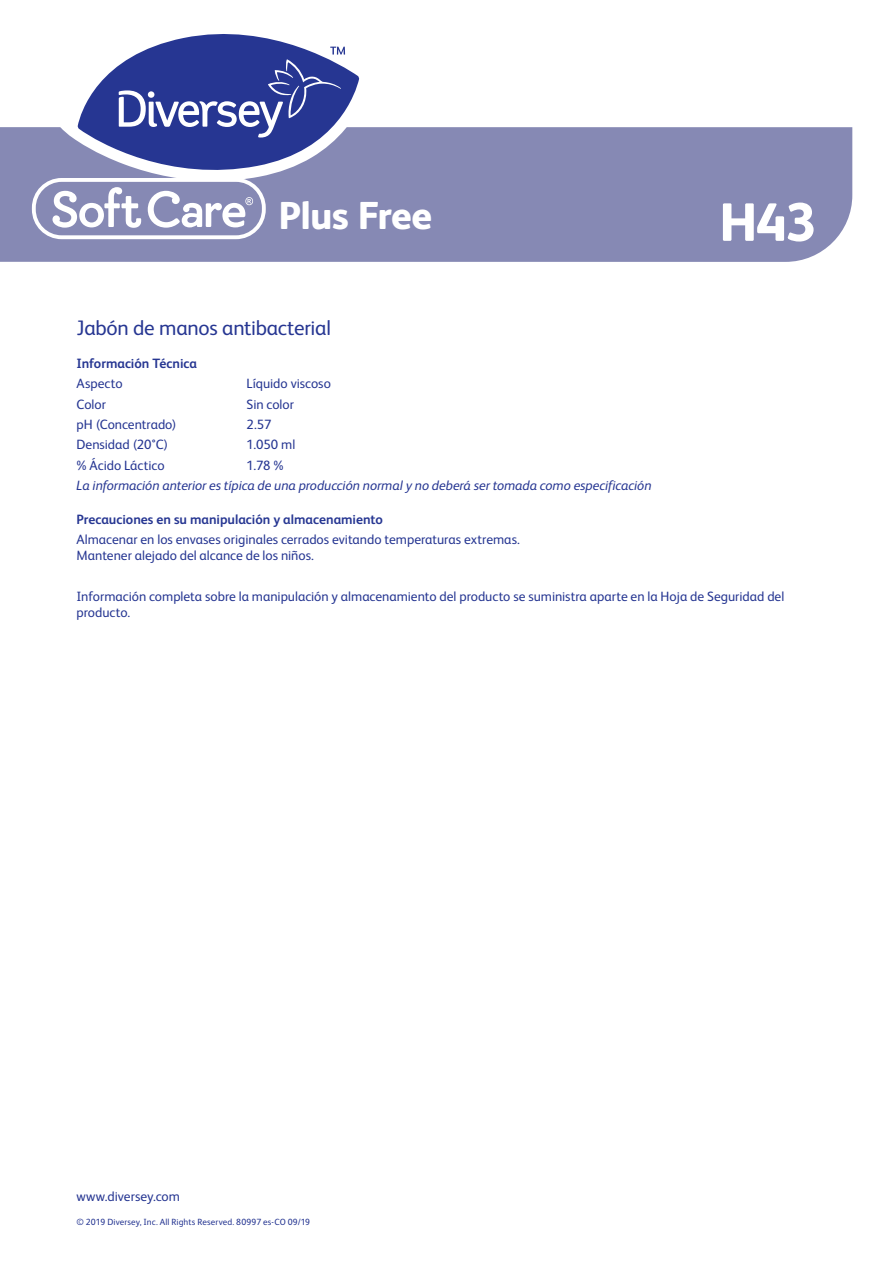
<style>
.page{position:relative;width:893px;height:1263px;background:#fff}
.page>*{position:absolute;margin:0;border:0;box-sizing:border-box;transform-origin:0 0}
.t1{font:800 54px "FS Albert Pro";color:#fff}
.t2{font:800 39px "FS Albert Pro";letter-spacing:-.02em;color:#fff}
.Product_Description{font:21px "FS Albert Pro";letter-spacing:-.015em;color:#263692}
.Maintext{font:13.5px/16.2px "FS Albert Pro";color:#263692}
.Maintext_italic{font:italic 13.5px "FS Albert Pro";letter-spacing:-.005em;color:#263692}
.Subheads{font:700 13.5px "FS Albert Pro";letter-spacing:-.005em;color:#263692}
.t3{font:9px "FS Albert Pro";letter-spacing:.01em;color:#263692}
</style>
<div class="page">
<div style="left:0;top:127px;width:852px;height:135px;background:#8689b4"></div>
<svg style="left:32px;top:178px;width:234px;height:61px"></svg>
<svg style="left:58px;top:78px;width:316px;height:103px"></svg>
<svg style="left:78px;top:34px;width:281px;height:148px"></svg>
<svg style="left:119px;top:47px;width:226px;height:91px;background:#4a58a4"></svg>
<p class="t2" style="left:279px;top:185px;width:155px">Plus Free</p>
<p class="t1" style="left:719px;top:180px;width:99px">H43</p>
<p class="Product_Description" style="left:77px;top:313px;width:256px">Jabón de manos antibacterial</p>
<p class="Subheads" style="left:77px;top:353px;width:122px">Información Técnica</p>
<p class="Maintext" style="left:77px;top:374px;width:48px">Aspecto</p>
<p class="Maintext" style="left:247px;top:374px;width:86px">Líquido viscoso</p>
<p class="Maintext" style="left:77px;top:395px;width:31px">Color</p>
<p class="Maintext" style="left:247px;top:395px;width:49px">Sin color</p>
<p class="Maintext" style="left:77px;top:415px;width:101px">pH (Concentrado)</p>
<p class="Maintext" style="left:247px;top:415px;width:26px">2.57</p>
<p class="Maintext" style="left:77px;top:436px;width:93px">Densidad (20°C)</p>
<p class="Maintext" style="left:247px;top:436px;width:50px">1.050 ml</p>
<p class="Maintext" style="left:77px;top:456px;width:90px">% Ácido Láctico</p>
<p class="Maintext" style="left:247px;top:456px;width:39px">1.78 %</p>
<p class="Maintext_italic" style="left:77px;top:476px;width:577px">La información anterior es típica de una producción normal y no deberá ser tomada como especificación</p>
<p class="Subheads" style="left:77px;top:509px;width:308px">Precauciones en su manipulación y almacenamiento</p>
<p class="Maintext" style="left:77px;top:530px;width:445px">Almacenar en los envases originales cerrados evitando temperaturas extremas.<br>Mantener alejado del alcance de los niños.</p>
<p class="Maintext" style="left:77px;top:587px;width:709px">Información completa sobre la manipulación y almacenamiento del producto se suministra aparte en la Hoja de Seguridad del producto.</p>
<p class="Maintext" style="left:77px;top:1187px;width:105px">www.diversey.com</p>
<p class="t3" style="left:77px;top:1215px;width:235px">© 2019 Diversey, Inc. All Rights Reserved. 80997 es-CO 09/19</p>
</div>
